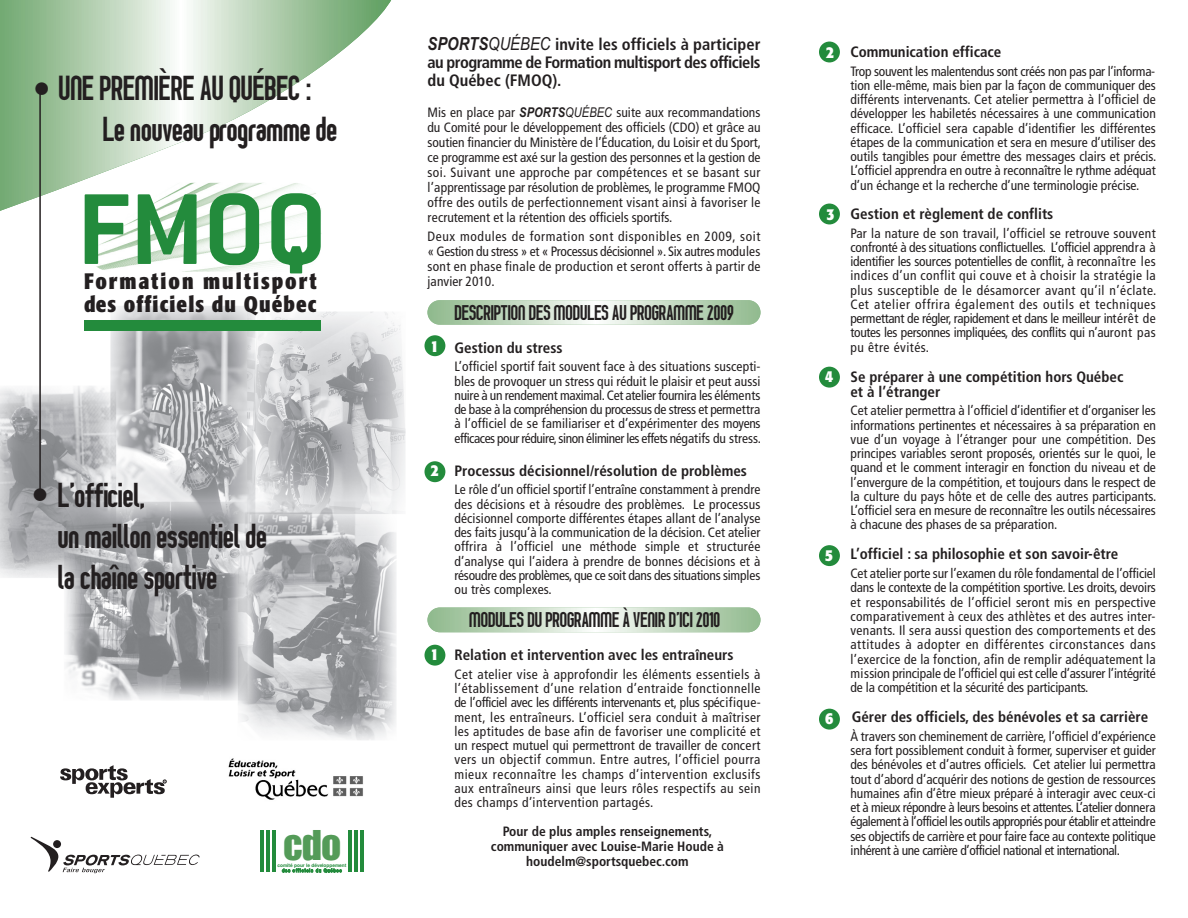
<style>
.page{position:relative;width:1188px;height:918px;background:#fff}
.page>*{position:absolute;margin:0;border:0;box-sizing:border-box;transform-origin:0 0}
.t1{font:700 110.55px "Conduit ITC";color:#238b3c;scale:1.06 1}
.t2{font:42px "Impact";color:#549b58}
.t3{font:39.9px "Helvetica";color:#231f20}
.t4{font:700 34.2px/41.1px "z Prozak";color:#231f20}
.t5{font:700 condensed 22.2px/23px "Formata";letter-spacing:.07em;color:#231f20}
.t6{font:700 21px "z Prozak";color:#231f20}
.t7{font:700 condensed 16.5px/18px "Frutiger";letter-spacing:-.03em;color:#231f20;text-align:justify}
.t8{font:700 condensed 16.5px "Formata";color:#fff}
.t9{font:700 condensed 15px/15px "Frutiger";color:#231f20}
.t10{font:condensed 13.5px/14.2px "Frutiger";color:#231f20;text-align:justify}
.t11{font:700 condensed 13.5px/15px "Frutiger";color:#231f20;text-align:center}
.t12{font:700 4.8px "Helvetica";color:#238b3c}
.t13{font:700 4.8px "Arial Narrow";letter-spacing:.155em;color:#238b3c}
.s1{font-family:"Arial Narrow";font-style:italic;font-stretch:normal;font-size:18px}
.s2{font-family:"Arial Narrow";font-weight:400;font-style:italic;font-stretch:normal;font-size:18px}
.s3{font-family:"Arial Narrow";font-weight:700;font-style:italic;font-stretch:normal}
.s4{font-family:"Arial Narrow";font-style:italic;font-stretch:normal}
</style>
<div class="page">
<img style="left:0;top:306px;width:406px;height:434px">
<img style="left:85px;top:183px;width:237px;height:89px;border-radius:27px">
<div style="left:84px;top:320px;width:237px;height:11px;background:#238b3c"></div>
<svg style="left:0;top:0;width:391px;height:226px"></svg>
<img style="left:228px;top:758px;width:135px;height:42px">
<svg style="left:31px;top:837px;width:169px;height:36px"></svg>
<hr style="left:261px;top:831px;width:3px;height:41px;background:#238b3c">
<hr style="left:266px;top:831px;width:4px;height:41px;background:#238b3c">
<hr style="left:273px;top:831px;width:3px;height:41px;background:#238b3c">
<hr style="left:348px;top:830px;width:4px;height:42px;background:#238b3c">
<hr style="left:354px;top:830px;width:3px;height:42px;background:#238b3c">
<hr style="left:360px;top:830px;width:4px;height:42px;background:#238b3c">
<hr style="left:39px;top:88px;width:2px;height:407px;background:#231f20">
<svg style="left:428px;top:300px;width:332px;height:25px;background:#c4dac2"></svg>
<svg style="left:428px;top:608px;width:332px;height:24px;background:#c5dac3"></svg>
<div style="left:424px;top:335px;width:21px;height:21px;background:#238b3c;border-radius:50%"></div>
<div style="left:424px;top:461px;width:21px;height:21px;background:#238b3c;border-radius:50%"></div>
<div style="left:424px;top:645px;width:21px;height:21px;background:#238b3c;border-radius:50%"></div>
<div style="left:819px;top:42px;width:21px;height:20px;background:#238b3c;border-radius:50%"></div>
<div style="left:819px;top:204px;width:21px;height:20px;background:#238b3c;border-radius:50%"></div>
<div style="left:819px;top:367px;width:21px;height:21px;background:#238b3c;border-radius:50%"></div>
<div style="left:819px;top:545px;width:21px;height:21px;background:#238b3c;border-radius:50%"></div>
<div style="left:819px;top:709px;width:21px;height:21px;background:#238b3c;border-radius:50%"></div>
<svg style="left:60px;top:765px;width:106px;height:33px"></svg>
<h3 class="t3" style="left:35px;top:74px;width:15px">•</h3>
<h3 class="t4" style="left:103px;top:68px;width:236px;text-indent:-44px">UNE PREMIÈRE AU QUÉBEC :<br>Le nouveau programme de</h3>
<h1 class="t1" style="left:77px;top:195px;width:237px">FMOQ</h1>
<h3 class="t5" style="left:84px;top:272px;width:234px">Formation multisport des officiels du Québec</h3>
<h3 class="t3" style="left:33px;top:480px;width:15px">•</h3>
<h3 class="t4" style="left:58px;top:474px;width:210px">L’officiel,<br>un maillon essentiel de la chaîne sportive</h3>
<h2 class="t2" style="left:284px;top:830px;width:59px">cdo</h2>
<p class="t12" style="left:277px;top:863px;width:70px">comité pour le développement</p>
<p class="t13" style="left:282px;top:868px;width:61px">des officiels du Québec</p>
<p class="t7" style="left:428px;top:36px;width:335px"><span class="s1">SPORTS</span><span class="s2">QUÉBEC</span> invite les officiels à participer au programme de Formation multisport des officiels du Québec (FMOQ).</p>
<p class="t10" style="left:427px;top:106px;width:335px;line-height:15px">Mis en place par <span class="s3">SPORTS</span><span class="s4">QUÉBEC</span> suite aux recommandations du Comité pour le développement des officiels (CDO) et grâce au soutien financier du Ministère de l’Éducation, du Loisir et du Sport, ce programme est axé sur la gestion des personnes et la gestion de soi. Suivant une approche par compétences et se basant sur l’apprentissage par résolution de problèmes, le programme FMOQ offre des outils de perfectionnement visant ainsi à favoriser le recrutement et la rétention des officiels sportifs.</p>
<p class="t10" style="left:427px;top:230px;width:335px;line-height:15px">Deux modules de formation sont disponibles en 2009, soit « Gestion du stress » et « Processus décisionnel ». Six autres modules sont en phase finale de production et seront offerts à partir de janvier 2010.</p>
<h3 class="t6" style="left:454px;top:300px;width:281px">DESCRIPTION DES MODULES AU PROGRAMME 2009</h3>
<p class="t9" style="left:454px;top:341px;width:110px">Gestion du stress</p>
<p class="t10" style="left:454px;top:361px;width:308px">L’officiel sportif fait souvent face à des situations suscepti&shy;bles de provoquer un stress qui réduit le plaisir et peut aussi nuire à un rendement maximal.Cet atelier fournira les éléments de base à la compréhension du processus de stress et permettra à l’officiel de se familiariser et d’expérimenter des moyens efficaces pour réduire,sinon éliminer les effets négatifs du stress.</p>
<p class="t9" style="left:454px;top:464px;width:294px">Processus décisionnel/résolution de problèmes</p>
<p class="t10" style="left:454px;top:484px;width:308px">Le rôle d’un officiel sportif l’entraîne constamment à prendre des décisions et à résoudre des problèmes. Le processus décisionnel comporte différentes étapes allant de l’analyse des faits jusqu’à la communication de la décision. Cet atelier offrira à l’officiel une méthode simple et structurée d’analyse qui l’aidera à prendre de bonnes décisions et à résoudre des problèmes, que ce soit dans des situations simples ou très complexes.</p>
<h3 class="t6" style="left:469px;top:607px;width:252px">MODULES DU PROGRAMME À VENIR D’ICI 2010</h3>
<p class="t9" style="left:454px;top:648px;width:281px">Relation et intervention avec les entraîneurs</p>
<p class="t10" style="left:454px;top:668px;width:308px">Cet atelier vise à approfondir les éléments essentiels à l’établissement d’une relation d’entraide fonctionnelle de l’officiel avec les différents intervenants et, plus spécifique&shy;ment, les entraîneurs. L’officiel sera conduit à maîtriser les aptitudes de base afin de favoriser une complicité et un respect mutuel qui permettront de travailler de concert vers un objectif commun. Entre autres, l’officiel pourra mieux reconnaître les champs d’intervention exclusifs aux entraîneurs ainsi que leurs rôles respectifs au sein des champs d’intervention partagés.</p>
<p class="t11" style="left:491px;top:825px;width:235px">Pour de plus amples renseignements, communiquer avec Louise-Marie Houde à houdelm@sportsquebec.com</p>
<p class="t8" style="left:430px;top:339px;width:10px">1</p>
<p class="t8" style="left:430px;top:464px;width:10px">2</p>
<p class="t8" style="left:430px;top:647px;width:10px">1</p>
<p class="t8" style="left:826px;top:45px;width:10px">2</p>
<p class="t8" style="left:826px;top:208px;width:10px">3</p>
<p class="t8" style="left:825px;top:369px;width:10px">4</p>
<p class="t8" style="left:825px;top:548px;width:10px">5</p>
<p class="t8" style="left:825px;top:711px;width:10px">6</p>
<p class="t9" style="left:850px;top:45px;width:152px">Communication efficace</p>
<p class="t10" style="left:850px;top:65px;width:307px">Trop souvent les malentendus sont créés non pas par l’informa&shy;tion elle-même, mais bien par la façon de communiquer des différents intervenants. Cet atelier permettra à l’officiel de développer les habiletés nécessaires à une communication efficace. L’officiel sera capable d’identifier les différentes étapes de la communication et sera en mesure d’utiliser des outils tangibles pour émettre des messages clairs et précis.<br>L’officiel apprendra en outre à reconnaître le rythme adéquat d’un échange et la recherche d’une terminologie précise.</p>
<p class="t9" style="left:850px;top:207px;width:204px">Gestion et règlement de conflits</p>
<p class="t10" style="left:850px;top:227px;width:307px">Par la nature de son travail, l’officiel se retrouve souvent confronté à des situations conflictuelles. L’officiel apprendra à identifier les sources potentielles de conflit, à reconnaître les indices d’un conflit qui couve et à choisir la stratégie la plus susceptible de le désamorcer avant qu’il n’éclate.<br>Cet atelier offrira également des outils et techniques permettant de régler, rapidement et dans le meilleur intérêt de toutes les personnes impliquées, des conflits qui n’auront pas pu être évités.</p>
<p class="t9" style="left:850px;top:370px;width:274px">Se préparer à une compétition hors Québec et à l’étranger</p>
<p class="t10" style="left:850px;top:405px;width:307px">Cet atelier permettra à l’officiel d’identifier et d’organiser les informations pertinentes et nécessaires à sa préparation en vue d’un voyage à l’étranger pour une compétition. Des principes variables seront proposés, orientés sur le quoi, le quand et le comment interagir en fonction du niveau et de l’envergure de la compétition, et toujours dans le respect de la culture du pays hôte et de celle des autres participants.<br>L’officiel sera en mesure de reconnaître les outils nécessaires à chacune des phases de sa préparation.</p>
<p class="t9" style="left:850px;top:548px;width:269px">L’officiel : sa philosophie et son savoir-être</p>
<p class="t10" style="left:850px;top:568px;width:307px">Cet atelier porte sur l’examen du rôle fondamental de l’officiel dans le contexte de la compétition sportive. Les droits, devoirs et responsabilités de l’officiel seront mis en perspective comparativement à ceux des athlètes et des autres inter&shy;venants. Il sera aussi question des comportements et des attitudes à adopter en différentes circonstances dans l’exercice de la fonction, afin de remplir adéquatement la mission principale de l’officiel qui est celle d’assurer l’intégrité de la compétition et la sécurité des participants.</p>
<p class="t9" style="left:852px;top:711px;width:298px">Gérer des officiels, des bénévoles et sa carrière</p>
<p class="t10" style="left:850px;top:730px;width:307px">À travers son cheminement de carrière, l’officiel d’expérience sera fort possiblement conduit à former, superviser et guider des bénévoles et d’autres officiels. Cet atelier lui permettra tout d’abord d’acquérir des notions de gestion de ressources humaines afin d’être mieux préparé à interagir avec ceux-ci et à mieux répondre à leurs besoins et attentes. L’atelier donnera également à l’officiel les outils appropriés pour établir et atteindre ses objectifs de carrière et pour faire face au contexte politique inhérent à une carrière d’officiel national et international.</p>
</div>
